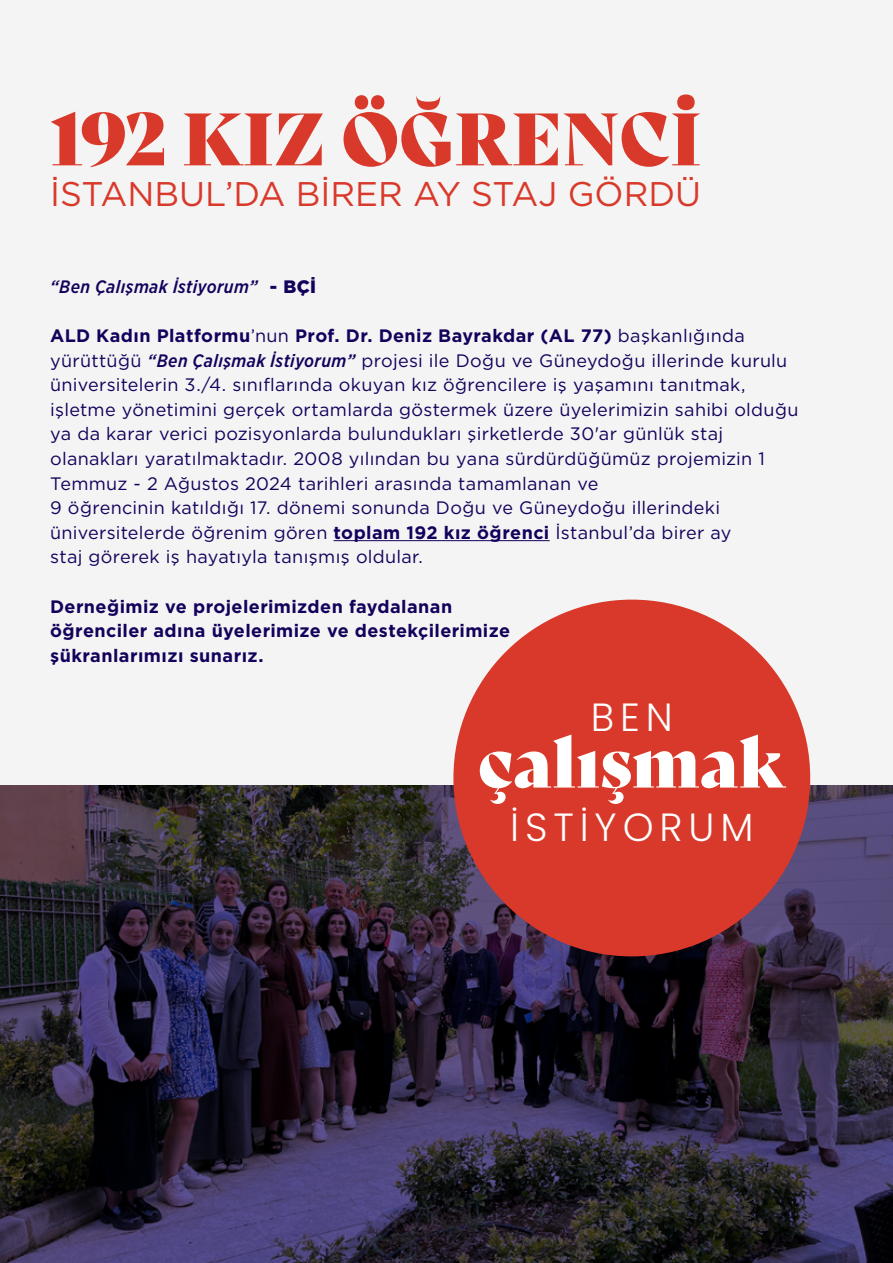
<style>
.page{position:relative;width:893px;height:1263px;background:#fff}
.page>*{position:absolute;margin:0;border:0;box-sizing:border-box;transform-origin:0 0}
.t1{font:72px "Bely Display";color:#d9392a}
.t2{font:70.8px "Bely Display";color:#fff}
.t3{font:300 39.3px "Poppins";letter-spacing:.15em;color:#fff}
.t4{font:34.2px "Gotham Book Tr";color:#d9392a}
.t5{font:18px/24.6px "Gotham";letter-spacing:.015em;color:#14015b}
.t6{font:18px/24.6px "Gotham Bold Tr";letter-spacing:.025em;color:#14015b}
.t7{font:italic 500 18px "Gotham Narrow";letter-spacing:.02em;color:#14015b}
.s1{font-family:"Gotham";font-weight:900;font-style:normal}
.s2{font-family:"Gotham"}
.s3{font-family:"Gotham Narrow";font-weight:500;font-style:italic}
.s4{font-family:"Gotham Bold Tr"}
</style>
<div class="page">
<div style="left:0;top:0;width:893px;height:876px;background:#f4f4f4"></div>
<hr style="left:334px;top:540px;width:216px;height:1px;background:#14015b">
<svg style="left:0;top:785px;width:893px;height:478px;background:#2d263a"></svg>
<div style="left:453px;top:600px;width:357px;height:356px;background:#d9392a;border-radius:178px"></div>
<h1 class="t1" style="left:50px;top:81px;width:653px">192 KIZ ÖĞRENCİ</h1>
<h3 class="t4" style="left:50px;top:176px;width:652px">İSTANBUL’DA BİRER AY STAJ GÖRDÜ</h3>
<p class="t7" style="left:50px;top:275px;width:267px">“Ben Çalışmak İstiyorum” <span class="s1">- BÇİ</span></p>
<p class="t6" style="left:50px;top:323px;width:696px">ALD Kadın Platformu<span class="s2">’nun</span> Prof. Dr. Deniz Bayrakdar (AL 77) <span class="s2">başkanlığında</span></p>
<p class="t5" style="left:50px;top:348px;width:750px">yürüttüğü <span class="s3">“Ben Çalışmak İstiyorum”</span> projesi ile Doğu ve Güneydoğu illerinde kurulu üniversitelerin 3./4. sınıflarında okuyan kız öğrencilere iş yaşamını tanıtmak, işletme yönetimini gerçek ortamlarda göstermek üzere üyelerimizin sahibi olduğu ya da karar verici pozisyonlarda bulundukları şirketlerde 30'ar günlük staj olanakları yaratılmaktadır. 2008 yılından bu yana sürdürdüğümüz projemizin 1<br>Temmuz - 2 Ağustos 2024 tarihleri arasında tamamlanan ve<br>9 öğrencinin katıldığı 17. dönemi sonunda Doğu ve Güneydoğu illerindeki üniversitelerde öğrenim gören <span class="s4">toplam 192 kız öğrenci</span> İstanbul’da birer ay<br>staj görerek iş hayatıyla tanışmış oldular.</p>
<p class="t6" style="left:50px;top:594px;width:461px">Derneğimiz ve projelerimizden faydalanan öğrenciler adına üyelerimize ve destekçilerimize şükranlarımızı sunarız.</p>
<h3 class="t3" style="left:591px;top:694px;width:83px">BEN</h3>
<h2 class="t2" style="left:477px;top:705px;width:310px">çalışmak</h2>
<h3 class="t3" style="left:510px;top:804px;width:245px">İSTİYORUM</h3>
</div>
